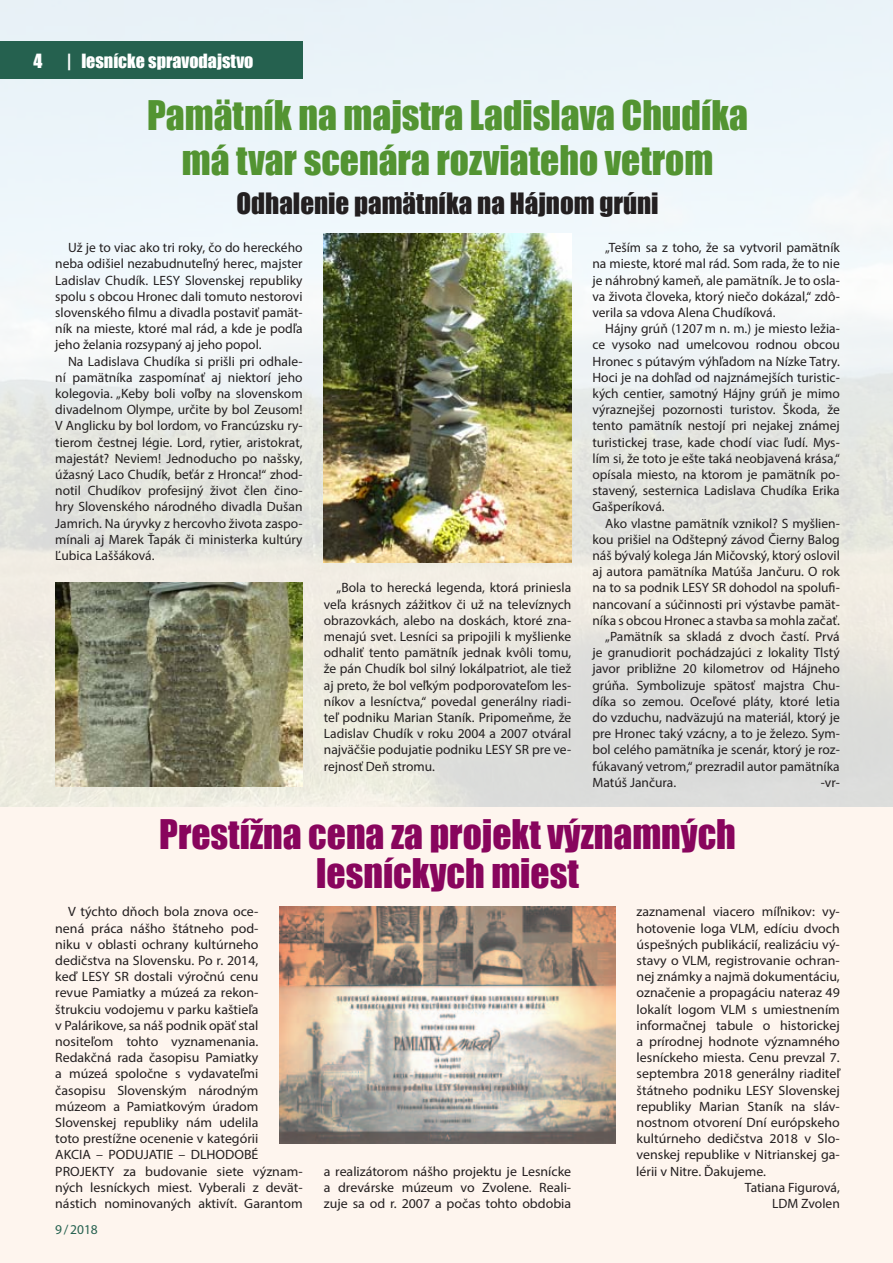
<style>
.page{position:relative;width:893px;height:1263px;background:#fff}
.page>*{position:absolute;margin:0;border:0;box-sizing:border-box;transform-origin:0 0}
.nadpis-30b{font:37.5px/45px "Impact";color:#539432;text-align:center}
.nadpis-30b-2{font:37.5px/39px "Impact";color:#88055d;text-align:center}
.nadpis-30b-3{font:27px "Impact";color:#231f20}
.t1{font:18px "Impact";color:#fff}
.body-text-9b{font:13.5px/16.2px "Myriad Pro";color:#231f20;text-align:justify}
.body-text-9b-autor{font:13.5px "Myriad Pro";color:#231f20}
.t2{font:13.5px "Myriad Pro";color:#25614f}
</style>
<div class="page">
<img style="left:0;top:0;width:893px;height:808px">
<div style="left:0;top:808px;width:893px;height:455px;background:#fef5ee"></div>
<img style="left:324px;top:233px;width:247px;height:330px">
<img style="left:55px;top:582px;width:248px;height:205px">
<img style="left:280px;top:907px;width:335px;height:236px">
<div style="left:0;top:41px;width:303px;height:38px;background:#25614f"></div>
<p class="t1" style="left:34px;top:47px;width:10px">4</p>
<p class="t1" style="left:67px;top:47px;width:188px">| lesnícke spravodajstvo</p>
<p class="nadpis-30b" style="left:147px;top:91px;width:603px">Pamätník na majstra Ladislava Chudíka má tvar scenára rozviateho vetrom</p>
<p class="nadpis-30b-3" style="left:236px;top:182px;width:424px">Odhalenie pamätníka na Hájnom grúni</p>
<p class="body-text-9b" style="left:55px;top:239px;width:249px;text-indent:13px">Už je to viac ako tri roky, čo do hereckého neba odišiel nezabudnuteľný herec, majster Ladislav Chudík. LESY Slovenskej republiky spolu s obcou Hronec dali tomuto nestorovi slovenského filmu a divadla postaviť pamät&shy;ník na mieste, ktoré mal rád, a kde je podľa jeho želania rozsypaný aj jeho popol.</p>
<p class="body-text-9b" style="left:55px;top:353px;width:249px;text-indent:13px">Na Ladislava Chudíka si prišli pri odhale&shy;ní pamätníka zaspomínať aj niektorí jeho kolegovia. „Keby boli voľby na slovenskom divadelnom Olympe, určite by bol Zeusom!<br>V Anglicku by bol lordom, vo Francúzsku ry&shy;tierom čestnej légie. Lord, rytier, aristokrat, majestát? Neviem! Jednoducho po našsky, úžasný Laco Chudík, beťár z Hronca!“ zhod&shy;notil Chudíkov profesijný život člen čino&shy;hry Slovenského národného divadla Dušan Jamrich. Na úryvky z hercovho života zaspo&shy;mínali aj Marek Ťapák či ministerka kultúry Ľubica Laššáková.</p>
<p class="body-text-9b" style="left:324px;top:579px;width:249px;text-indent:13px">„Bola to herecká legenda, ktorá priniesla veľa krásnych zážitkov či už na televíznych obrazovkách, alebo na doskách, ktoré zna&shy;menajú svet. Lesníci sa pripojili k myšlienke odhaliť tento pamätník jednak kvôli tomu, že pán Chudík bol silný lokálpatriot, ale tiež aj preto, že bol veľkým podporovateľom les&shy;níkov a lesníctva,“ povedal generálny riadi&shy;teľ podniku Marian Staník. Pripomeňme, že Ladislav Chudík v roku 2004 a 2007 otváral najväčšie podujatie podniku LESY SR pre ve&shy;rejnosť Deň stromu.</p>
<p class="body-text-9b" style="left:592px;top:239px;width:249px;text-indent:13px">„Teším sa z toho, že sa vytvoril pamätník na mieste, ktoré mal rád. Som rada, že to nie je náhrobný kameň, ale pamätník. Je to osla&shy;va života človeka, ktorý niečo dokázal,“ zdô&shy;verila sa vdova Alena Chudíková.</p>
<p class="body-text-9b" style="left:592px;top:320px;width:249px;text-indent:13px">Hájny grúň (1207m n. m.) je miesto ležia&shy;ce vysoko nad umelcovou rodnou obcou Hronec s pútavým výhľadom na Nízke Tatry.<br>Hoci je na dohľad od najznámejších turistic&shy;kých centier, samotný Hájny grúň je mimo výraznejšej pozornosti turistov. Škoda, že tento pamätník nestojí pri nejakej známej turistickej trase, kade chodí viac ľudí. Mys&shy;lím si, že toto je ešte taká neobjavená krása,“ opísala miesto, na ktorom je pamätník po&shy;stavený, sesternica Ladislava Chudíka Erika Gašperíková.</p>
<p class="body-text-9b" style="left:592px;top:515px;width:249px;text-indent:13px">Ako vlastne pamätník vznikol? S myšlien&shy;kou prišiel na Odštepný závod Čierny Balog náš bývalý kolega Ján Mičovský, ktorý oslovil aj autora pamätníka Matúša Jančuru. O rok na to sa podnik LESY SR dohodol na spolufi&shy;nancovaní a súčinnosti pri výstavbe pamät&shy;níka s obcou Hronec a stavba sa mohla začať.</p>
<p class="body-text-9b" style="left:592px;top:628px;width:249px;text-indent:13px">„Pamätník sa skladá z dvoch častí. Prvá je granudiorit pochádzajúci z lokality Tlstý javor približne 20 kilometrov od Hájneho grúňa. Symbolizuje spätosť majstra Chu&shy;díka so zemou. Oceľové pláty, ktoré letia do vzduchu, nadväzujú na materiál, ktorý je pre Hronec taký vzácny, a to je železo. Sym&shy;bol celého pamätníka je scenár, ktorý je roz&shy;fúkavaný vetrom,“ prezradil autor pamätníka Matúš Jančura.</p>
<p class="body-text-9b" style="left:821px;top:774px;width:21px">-vr-</p>
<p class="nadpis-30b-2" style="left:159px;top:814px;width:578px">Prestížna cena za projekt významných lesníckych miest</p>
<p class="body-text-9b" style="left:55px;top:903px;width:249px;text-align:left;text-indent:13px">V týchto dňoch bola znova oce-<br>nená práca nášho štátneho pod-<br>niku v oblasti ochrany kultúrneho dedičstva na Slovensku. Po r. 2014,<br>keď LESY SR dostali výročnú cenu<br>revue Pamiatky a múzeá za rekon&shy;štrukciu vodojemu v parku kaštieľa<br>v Palárikove, sa náš podnik opäť stal nositeľom tohto vyznamenania.<br>Redakčná rada časopisu Pamiatky<br>a múzeá spoločne s vydavateľmi časopisu Slovenským národným múzeom a Pamiatkovým úradom Slovenskej republiky nám udelila<br>toto prestížne ocenenie v kategórii<br>AKCIA – PODUJATIE – DLHODOBÉ PROJEKTY za budovanie siete význam&shy;ných lesníckych miest. Vyberali z devät&shy;nástich nominovaných aktivít. Garantom</p>
<p class="t2" style="left:55px;top:1221px;width:44px">9/2018</p>
<p class="body-text-9b" style="left:324px;top:1163px;width:249px">a realizátorom nášho projektu je Lesnícke a drevárske múzeum vo Zvolene. Reali&shy;zuje sa od r. 2007 a počas tohto obdobia</p>
<p class="body-text-9b" style="left:636px;top:903px;width:205px">zaznamenal viacero míľnikov: vy&shy;hotovenie loga VLM, edíciu dvoch úspešných publikácií, realizáciu vý&shy;stavy o VLM, registrovanie ochran&shy;nej známky a najmä dokumentáciu, označenie a propagáciu nateraz 49 lokalít logom VLM s umiestnením informačnej tabule o historickej a prírodnej hodnote významného lesníckeho miesta. Cenu prevzal 7. septembra 2018 generálny riaditeľ štátneho podniku LESY Slovenskej republiky Marian Staník na sláv&shy;nostnom otvorení Dní európskeho kultúrneho dedičstva 2018 v Slo&shy;venskej republike v Nitrianskej ga&shy;lérii v Nitre. Ďakujeme.</p>
<p class="body-text-9b-autor" style="left:745px;top:1179px;width:96px">Tatiana Figurová,</p>
<p class="body-text-9b-autor" style="left:772px;top:1195px;width:69px">LDM Zvolen</p>
</div>
